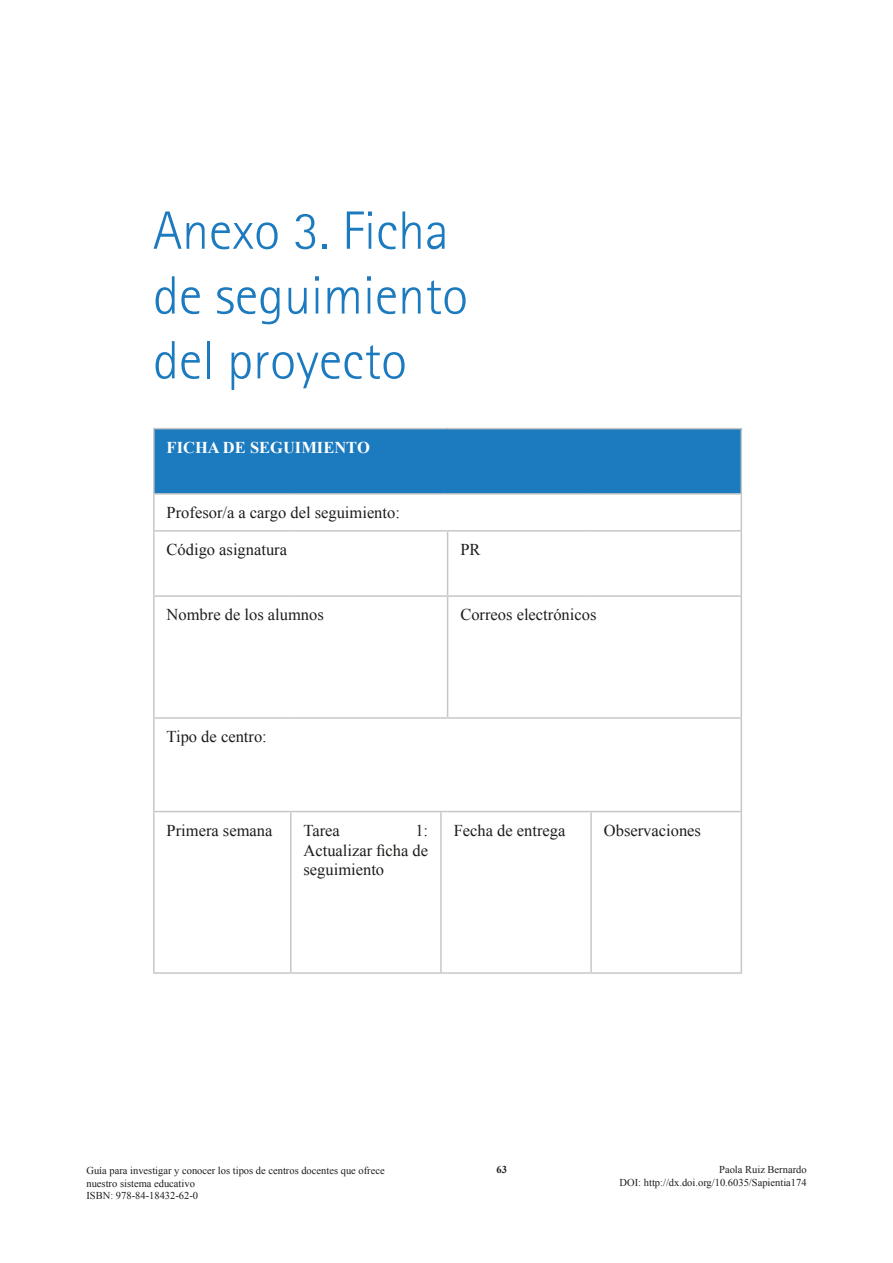
<style>
.page{position:relative;width:893px;height:1263px;background:#fff}
.page>*{position:absolute;margin:0;border:0;box-sizing:border-box;transform-origin:0 0}
.t1{font:300 54px/64.8px "Rotis Sans Serif Std";color:#1c7abf}
.t2{font:16.5px/19.8px "Times New Roman";color:#1d1d1b;text-align:justify}
.t3{font:700 16.5px "Times New Roman";color:#fff}
.t4{font:10.5px/12.6px "Times New Roman";color:#1d1d1b}
.t5{font:700 10.5px "Times New Roman";color:#1d1d1b}
</style>
<div class="page">
<div style="left:154px;top:429px;width:587px;height:65px;background:#1c7abf"></div>
<hr style="left:153px;top:428px;width:138px;height:1px;background:#c7c7c6">
<hr style="left:153px;top:429px;width:2px;height:64px;background:#c7c7c6">
<hr style="left:291px;top:428px;width:150px;height:1px;background:#c7c7c6">
<hr style="left:448px;top:428px;width:143px;height:1px;background:#c7c7c6">
<hr style="left:591px;top:428px;width:151px;height:1px;background:#c7c7c6">
<hr style="left:741px;top:429px;width:1px;height:64px;background:#c7c7c6">
<hr style="left:153px;top:493px;width:138px;height:2px;background:#c7c7c6">
<hr style="left:153px;top:495px;width:2px;height:35px;background:#c7c7c6">
<hr style="left:291px;top:493px;width:150px;height:2px;background:#c7c7c6">
<svg style="left:441px;top:493px;width:7px;height:2px"></svg>
<hr style="left:448px;top:493px;width:143px;height:2px;background:#c7c7c6">
<hr style="left:591px;top:493px;width:151px;height:2px;background:#c7c7c6">
<hr style="left:741px;top:495px;width:1px;height:35px;background:#c7c7c6">
<hr style="left:153px;top:530px;width:138px;height:2px;background:#c7c7c6">
<hr style="left:153px;top:532px;width:2px;height:63px;background:#c7c7c6">
<hr style="left:291px;top:530px;width:150px;height:2px;background:#c7c7c6">
<svg style="left:441px;top:530px;width:7px;height:2px"></svg>
<hr style="left:448px;top:530px;width:143px;height:2px;background:#c7c7c6">
<hr style="left:447px;top:532px;width:1px;height:63px;background:#c7c7c6">
<hr style="left:591px;top:530px;width:151px;height:2px;background:#c7c7c6">
<hr style="left:741px;top:532px;width:1px;height:63px;background:#c7c7c6">
<hr style="left:153px;top:595px;width:138px;height:2px;background:#c7c7c6">
<hr style="left:153px;top:597px;width:2px;height:120px;background:#c7c7c6">
<hr style="left:291px;top:595px;width:150px;height:2px;background:#c7c7c6">
<svg style="left:441px;top:595px;width:7px;height:2px"></svg>
<hr style="left:448px;top:595px;width:143px;height:2px;background:#c7c7c6">
<hr style="left:447px;top:597px;width:1px;height:120px;background:#c7c7c6">
<hr style="left:591px;top:595px;width:151px;height:2px;background:#c7c7c6">
<hr style="left:741px;top:597px;width:1px;height:120px;background:#c7c7c6">
<hr style="left:153px;top:717px;width:138px;height:2px;background:#c7c7c6">
<hr style="left:153px;top:719px;width:2px;height:92px;background:#c7c7c6">
<hr style="left:291px;top:717px;width:150px;height:2px;background:#c7c7c6">
<svg style="left:441px;top:717px;width:7px;height:2px"></svg>
<hr style="left:448px;top:717px;width:143px;height:2px;background:#c7c7c6">
<hr style="left:591px;top:717px;width:151px;height:2px;background:#c7c7c6">
<hr style="left:741px;top:719px;width:1px;height:92px;background:#c7c7c6">
<hr style="left:153px;top:811px;width:138px;height:1px;background:#c7c7c6">
<hr style="left:153px;top:812px;width:2px;height:160px;background:#c7c7c6">
<hr style="left:291px;top:811px;width:150px;height:1px;background:#c7c7c6">
<hr style="left:290px;top:812px;width:2px;height:160px;background:#c7c7c6">
<hr style="left:440px;top:812px;width:2px;height:160px;background:#c7c7c6">
<hr style="left:448px;top:811px;width:143px;height:1px;background:#c7c7c6">
<hr style="left:591px;top:811px;width:151px;height:1px;background:#c7c7c6">
<hr style="left:590px;top:812px;width:2px;height:160px;background:#c7c7c6">
<hr style="left:741px;top:812px;width:1px;height:160px;background:#c7c7c6">
<hr style="left:153px;top:972px;width:138px;height:2px;background:#c7c7c6">
<hr style="left:291px;top:972px;width:150px;height:2px;background:#c7c7c6">
<svg style="left:441px;top:972px;width:7px;height:2px"></svg>
<hr style="left:448px;top:972px;width:143px;height:2px;background:#c7c7c6">
<hr style="left:591px;top:972px;width:151px;height:2px;background:#c7c7c6">
<h1 class="t1" style="left:153px;top:198px;width:316px">Anexo 3. Ficha de seguimiento del proyecto</h1>
<p class="t3" style="left:167px;top:436px;width:205px">FICHA DE SEGUIMIENTO</p>
<p class="t2" style="left:167px;top:502px;width:235px">Profesor/a a cargo del seguimiento:</p>
<p class="t2" style="left:167px;top:539px;width:122px">Código asignatura</p>
<p class="t2" style="left:460px;top:539px;width:22px">PR</p>
<p class="t2" style="left:167px;top:605px;width:159px">Nombre de los alumnos</p>
<p class="t2" style="left:460px;top:605px;width:138px">Correos electrónicos</p>
<p class="t2" style="left:167px;top:726px;width:102px">Tipo de centro:</p>
<p class="t2" style="left:304px;top:820px;width:126px;text-indent:112px">1:<br>Actualizar ficha de seguimiento</p>
<p class="t2" style="left:454px;top:820px;width:113px">Fecha de entrega</p>
<p class="t2" style="left:604px;top:820px;width:99px">Observaciones</p>
<p class="t2" style="left:167px;top:820px;width:107px">Primera semana</p>
<p class="t2" style="left:304px;top:820px;width:38px">Tarea</p>
<p class="t4" style="left:86px;top:1164px;width:300px">Guía para investigar y conocer los tipos de centros docentes que ofrece</p>
<p class="t5" style="left:497px;top:1162px;width:12px">63</p>
<p class="t4" style="left:86px;top:1177px;width:113px">nuestro sistema educativo<br>ISBN: 978-84-18432-62-0</p>
<p class="t4" style="left:620px;top:1163px;width:189px;text-align:right">Paola Ruiz Bernardo<br>DOI: http://dx.doi.org/10.6035/Sapientia174</p>
</div>
